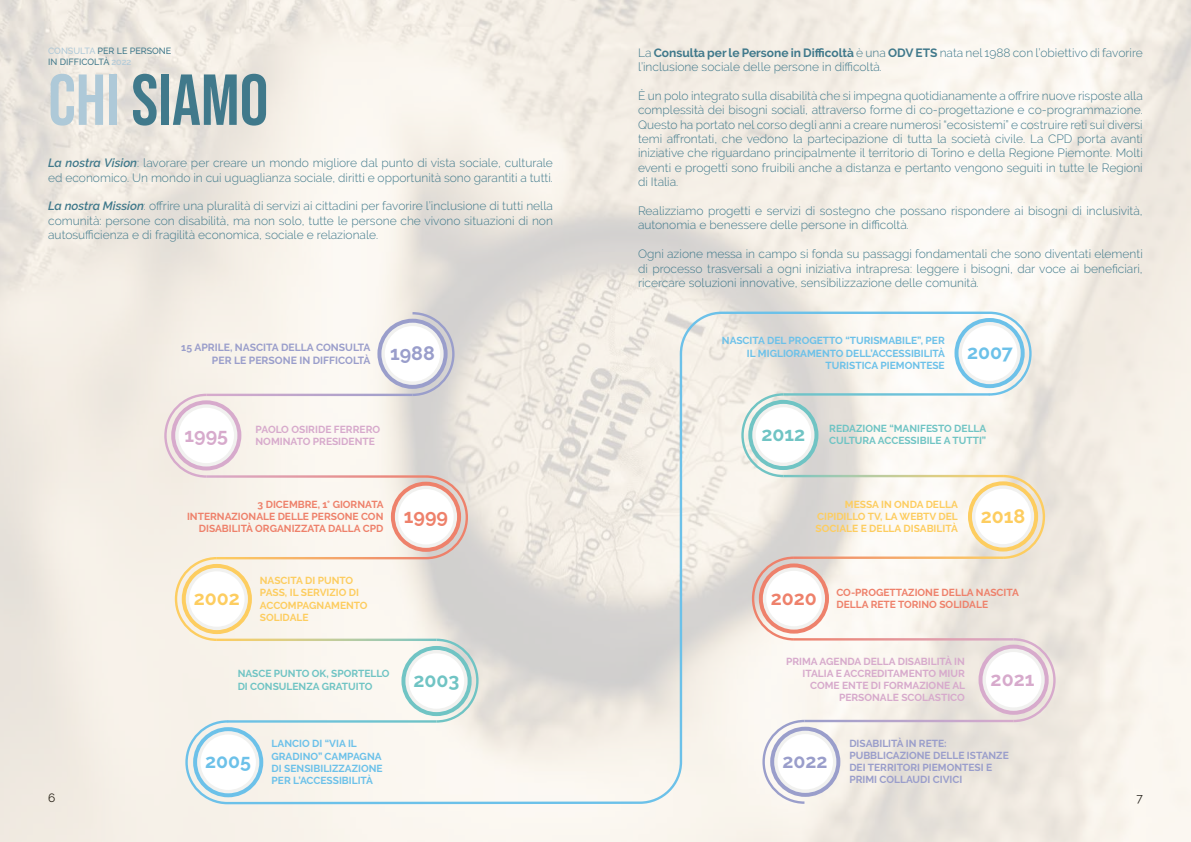
<style>
.page{position:relative;width:1191px;height:842px;background:#fff}
.page>*{position:absolute;margin:0;border:0;box-sizing:border-box;transform-origin:0 0}
._72_Header_Bebas_Neu{font:72px "Bebas Neue";color:#40798b}
.t1{font:700 19.5px "Raleway";color:#6cc1e9}
.t2{font:700 19.5px "Raleway";color:#d7aacc}
.t3{font:700 19.5px "Raleway";color:#ee816b}
.t4{font:700 19.5px "Raleway";color:#fdcd60}
.t5{font:700 19.5px "Raleway";color:#70c4c4}
.t6{font:700 19.5px "Raleway";color:#9a9ecb}
.t7{font:300 12px/14.4px "Raleway";color:#40798b}
.t8{font:12px "Raleway";color:#000}
.t9{font:700 10.4px/12.5px "Raleway";color:#9a9ecb}
.t10{font:700 10.2px/12.2px "Raleway";color:#6cc1e9}
.t11{font:700 10.2px/12.2px "Raleway";color:#d7aacc;text-align:right}
.t12{font:700 10.2px/12.2px "Raleway";color:#ee816b;text-align:right}
.t13{font:700 10.2px/12.2px "Raleway";color:#fdcd60}
.t14{font:700 10.2px/12.2px "Raleway";color:#70c4c4}
.t15{font:700 10.2px/12.2px "Raleway";color:#9a9ecb}
._15_15__Bebas_Neue{font:500 9px/11px "Raleway";color:#40798b}
.s1{color:#aec9d8}
.s2{font-weight:600;font-style:italic}
.s3{font-weight:700}
</style>
<div class="page">
<svg style="left:163px;top:392px;width:21px;height:87px;background:#eddee0"></svg>
<svg style="left:174px;top:556px;width:10px;height:86px"></svg>
<svg style="left:184px;top:310px;width:848px;height:495px"></svg>
<svg style="left:954px;top:318px;width:70px;height:70px"></svg>
<svg style="left:958px;top:322px;width:62px;height:62px"></svg>
<hr style="left:783px;top:393px;width:206px;height:3px;background:#fff">
<hr style="left:783px;top:475px;width:220px;height:2px;background:#fff">
<hr style="left:794px;top:556px;width:209px;height:3px;background:#fff">
<svg style="left:740px;top:392px;width:74px;height:86px"></svg>
<svg style="left:972px;top:474px;width:74px;height:86px"></svg>
<hr style="left:794px;top:638px;width:219px;height:2px;background:#fff">
<svg style="left:750px;top:555px;width:75px;height:87px"></svg>
<hr style="left:804px;top:720px;width:209px;height:2px;background:#fff">
<svg style="left:982px;top:637px;width:74px;height:86px"></svg>
<svg style="left:761px;top:719px;width:75px;height:86px"></svg>
<p class="_15_15__Bebas_Neue" style="left:48px;top:45px;width:125px"><span class="s1">CONSULTA</span> PER LE PERSONE<br>IN DIFFICOLTÀ <span class="s1">2022</span></p>
<p class="_72_Header_Bebas_Neu" style="left:48px;top:59px;width:222px"><span class="s1">CHI</span> SIAMO</p>
<p class="t7" style="left:48px;top:156px;width:506px"><span class="s2">La nostra Vision</span>: lavorare per creare un mondo migliore dal punto di vista sociale, culturale ed economico. Un mondo in cui uguaglianza sociale, diritti e opportunità sono garantiti a tutti.</p>
<p class="t7" style="left:48px;top:199px;width:506px;text-align:justify"><span class="s2">La nostra Mission</span>: offrire una pluralità di servizi ai cittadini per favorire l’inclusione di tutti nella comunità: persone con disabilità, ma non solo, tutte le persone che vivono situazioni di non autosufficienza e di fragilità economica, sociale e relazionale.</p>
<p class="t7" style="left:638px;top:45px;width:506px">La <span class="s3">Consulta per le Persone in Difficoltà</span> è una <span class="s3">ODV ETS</span> nata nel 1988 con l’obiettivo di favorire l’inclusione sociale delle persone in difficoltà.</p>
<p class="t7" style="left:638px;top:88px;width:506px;text-align:justify">È un polo integrato sulla disabilità che si impegna quotidianamente a offrire nuove risposte alla complessità dei bisogni sociali, attraverso forme di co-progettazione e co-programmazione.<br>Questo ha portato nel corso degli anni a creare numerosi “ecosistemi” e costruire reti sui diversi temi affrontati, che vedono la partecipazione di tutta la società civile. La CPD porta avanti iniziative che riguardano principalmente il territorio di Torino e della Regione Piemonte. Molti eventi e progetti sono fruibili anche a distanza e pertanto vengono seguiti in tutte le Regioni di Italia.</p>
<p class="t7" style="left:638px;top:204px;width:506px">Realizziamo progetti e servizi di sostegno che possano rispondere ai bisogni di inclusività, autonomia e benessere delle persone in difficoltà.</p>
<p class="t7" style="left:638px;top:247px;width:506px;text-align:justify">Ogni azione messa in campo si fonda su passaggi fondamentali che sono diventati elementi di processo trasversali a ogni iniziativa intrapresa: leggere i bisogni, dar voce ai beneficiari, ricercare soluzioni innovative, sensibilizzazione delle comunità.</p>
<p class="t9" style="left:212px;top:341px;width:224px;text-indent:-31px">15 APRILE, NASCITA DELLA CONSULTA<br>PER LE PERSONE IN DIFFICOLTÀ <sup>1988</sup></p>
<p class="t10" style="left:722px;top:335px;width:225px;text-align:right">NASCITA DEL PROGETTO “TURISMABILE”, PER<br>IL MIGLIORAMENTO DELL’ACCESSIBILITÀ<br>TURISTICA PIEMONTESE</p>
<p class="t1" style="left:967px;top:341px;width:47px">2007</p>
<p class="t11" style="left:255px;top:423px;width:126px">PAOLO OSIRIDE FERRERO</p>
<p class="t2" style="left:184px;top:423px;width:45px">1995</p>
<p class="t11" style="left:255px;top:436px;width:121px">NOMINATO PRESIDENTE</p>
<p class="t5" style="left:761px;top:423px;width:45px">2012</p>
<p class="t14" style="left:829px;top:422px;width:159px">REDAZIONE “MANIFESTO DELLA<br>CULTURA ACCESSIBILE A TUTTI”</p>
<p class="t12" style="left:187px;top:498px;width:198px">3 DICEMBRE, 1° GIORNATA<br>INTERNAZIONALE DELLE PERSONE CON<br>DISABILITÀ ORGANIZZATA DALLA CPD</p>
<p class="t3" style="left:404px;top:505px;width:46px">1999</p>
<p class="t13" style="left:815px;top:498px;width:144px;text-align:justify;text-indent:29px">MESSA IN ONDA DELLA CIPIDILLO TV, LA WEBTV DEL SOCIALE E DELLA DISABILITÀ</p>
<p class="t4" style="left:981px;top:505px;width:46px">2018</p>
<p class="t4" style="left:194px;top:587px;width:48px">2002</p>
<p class="t13" style="left:260px;top:574px;width:109px">NASCITA DI PUNTO<br>PASS, IL SERVIZIO DI<br>ACCOMPAGNAMENTO<br>SOLIDALE</p>
<p class="t3" style="left:771px;top:587px;width:48px">2020</p>
<p class="t12" style="left:836px;top:586px;width:184px;text-align:left">CO-PROGETTAZIONE DELLA NASCITA<br>DELLA RETE TORINO SOLIDALE</p>
<p class="t14" style="left:238px;top:668px;width:153px">NASCE PUNTO OK, SPORTELLO<br>DI CONSULENZA GRATUITO</p>
<p class="t5" style="left:413px;top:669px;width:47px">2003</p>
<p class="t11" style="left:786px;top:655px;width:180px">PRIMA AGENDA DELLA DISABILITÀ IN<br>ITALIA E ACCREDITAMENTO MIUR<br>COME ENTE DI FORMAZIONE AL<br>PERSONALE SCOLASTICO</p>
<p class="t2" style="left:990px;top:668px;width:45px">2021</p>
<p class="t1" style="left:205px;top:750px;width:47px">2005</p>
<p class="t10" style="left:271px;top:738px;width:113px">LANCIO DI “VIA IL<br>GRADINO” CAMPAGNA<br>DI SENSIBILIZZAZIONE<br>PER L’ACCESSIBILITÀ</p>
<p class="t6" style="left:782px;top:750px;width:47px">2022</p>
<p class="t15" style="left:849px;top:737px;width:161px">DISABILITÀ IN RETE:<br>PUBBLICAZIONE DELLE ISTANZE<br>DEI TERRITORI PIEMONTESI E<br>PRIMI COLLAUDI CIVICI</p>
<p class="t8" style="left:48px;top:791px;width:9px">6</p>
<p class="t8" style="left:1136px;top:791px;width:8px">7</p>
</div>
